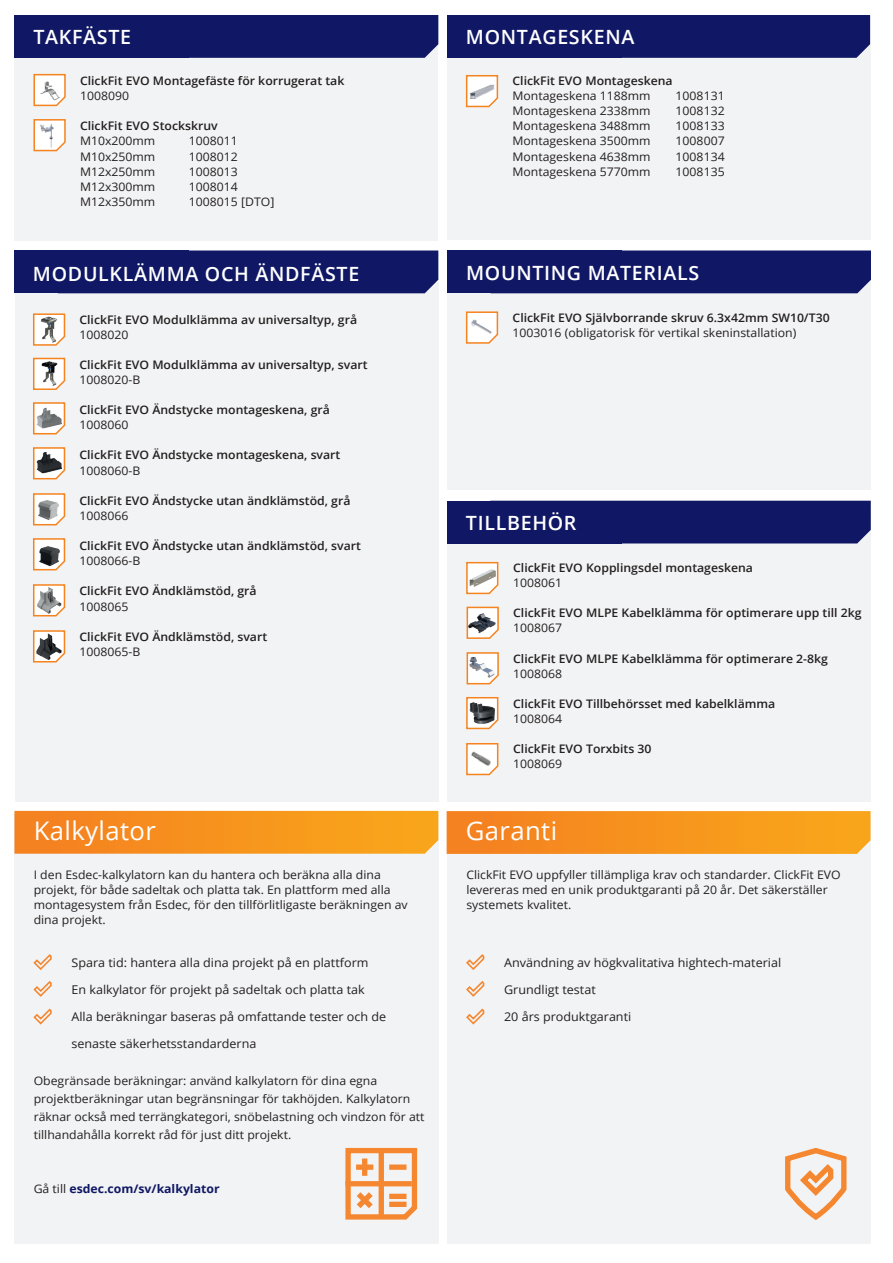
<style>
.page{position:relative;width:893px;height:1263px;background:#fff}
.page>*{position:absolute;margin:0;border:0;box-sizing:border-box;transform-origin:0 0}
.t1{font:25.65px "Open Sans";letter-spacing:.015em;color:#fff}
.t2{font:600 19.65px "Open Sans";letter-spacing:.035em;color:#fff}
.t3{font:12.15px "Open Sans";color:#231f20;scale:1.04 1}
.t4{font:11.85px/15.1px "Open Sans";color:#231f20;scale:1.04 1}
.t5{font:600 11.85px "Open Sans";color:#231f20;scale:1.04 1}
.t6{font:700 11.85px "Open Sans";color:#101865;scale:1.04 1}
.s1{font-weight:400;color:#231f20}
</style>
<div class="page">
<div style="left:15px;top:283px;width:424px;height:519px;background:#f2f3f4"></div>
<div style="left:447px;top:256px;width:424px;height:234px;background:#f2f3f4"></div>
<div style="left:447px;top:250px;width:174px;height:43px;background:#101865"></div>
<div style="left:621px;top:250px;width:250px;height:43px;background:#101865"></div>
<div style="left:14px;top:15px;width:424px;height:225px;background:#f2f3f4"></div>
<div style="left:14px;top:15px;width:175px;height:43px;background:#101865"></div>
<div style="left:189px;top:15px;width:249px;height:43px;background:#101865"></div>
<svg style="left:33px;top:73px;width:33px;height:34px"></svg>
<div style="left:447px;top:17px;width:424px;height:223px;background:#f2f3f4"></div>
<div style="left:447px;top:15px;width:174px;height:43px;background:#101865"></div>
<div style="left:621px;top:15px;width:249px;height:43px;background:#101865"></div>
<div style="left:447px;top:515px;width:424px;height:287px;background:#f2f3f4"></div>
<div style="left:447px;top:501px;width:174px;height:42px;background:#101865"></div>
<div style="left:621px;top:501px;width:250px;height:42px;background:#101865"></div>
<svg style="left:466px;top:561px;width:33px;height:34px"></svg>
<div style="left:14px;top:250px;width:175px;height:43px;background:#101865"></div>
<div style="left:189px;top:250px;width:249px;height:43px;background:#101865"></div>
<svg style="left:466px;top:697px;width:33px;height:33px"></svg>
<svg style="left:466px;top:743px;width:33px;height:33px"></svg>
<svg style="left:33px;top:119px;width:33px;height:33px"></svg>
<svg style="left:465px;top:75px;width:34px;height:33px"></svg>
<div style="left:14px;top:815px;width:425px;height:429px;background:#f2f3f4"></div>
<svg style="left:14px;top:811px;width:424px;height:43px;background:#f69420"></svg>
<div style="left:447px;top:815px;width:424px;height:428px;background:#f2f3f4"></div>
<svg style="left:447px;top:811px;width:423px;height:43px;background:#f6941f"></svg>
<svg style="left:345px;top:1148px;width:72px;height:71px"></svg>
<div style="left:389px;top:1202px;width:17px;height:5px;background:#f58730"></div>
<div style="left:379px;top:1150px;width:5px;height:67px;background:#f58730"></div>
<svg style="left:785px;top:1148px;width:62px;height:71px"></svg>
<svg style="left:34px;top:954px;width:18px;height:16px"></svg>
<svg style="left:34px;top:981px;width:18px;height:15px"></svg>
<svg style="left:34px;top:1009px;width:18px;height:15px"></svg>
<svg style="left:466px;top:954px;width:18px;height:16px"></svg>
<svg style="left:466px;top:981px;width:18px;height:15px"></svg>
<svg style="left:466px;top:1009px;width:18px;height:15px"></svg>
<svg style="left:33px;top:313px;width:33px;height:33px"></svg>
<svg style="left:33px;top:357px;width:33px;height:33px"></svg>
<svg style="left:33px;top:402px;width:33px;height:33px"></svg>
<svg style="left:33px;top:447px;width:33px;height:33px"></svg>
<svg style="left:33px;top:493px;width:33px;height:33px"></svg>
<svg style="left:33px;top:538px;width:33px;height:33px"></svg>
<svg style="left:33px;top:584px;width:33px;height:33px"></svg>
<svg style="left:33px;top:630px;width:33px;height:33px"></svg>
<svg style="left:465px;top:311px;width:34px;height:33px"></svg>
<svg style="left:466px;top:606px;width:33px;height:33px"></svg>
<svg style="left:466px;top:652px;width:33px;height:33px"></svg>
<h2 class="t2" style="left:33px;top:23px;width:99px">TAKFÄSTE</h2>
<p class="t5" style="left:80px;top:73px;width:256px">ClickFit EVO Montagefäste för korrugerat tak</p>
<p class="t4" style="left:80px;top:88px;width:49px">1008090</p>
<p class="t5" style="left:80px;top:118px;width:134px">ClickFit EVO Stockskruv</p>
<p class="t4" style="left:80px;top:133px;width:74px">M10x200mm</p>
<p class="t4" style="left:189px;top:133px;width:49px">1008011</p>
<p class="t4" style="left:80px;top:148px;width:74px">M10x250mm</p>
<p class="t4" style="left:189px;top:148px;width:49px">1008012</p>
<p class="t4" style="left:80px;top:164px;width:74px">M12x250mm</p>
<p class="t4" style="left:189px;top:164px;width:49px">1008013</p>
<p class="t4" style="left:80px;top:179px;width:74px">M12x300mm</p>
<p class="t4" style="left:189px;top:179px;width:49px">1008014</p>
<p class="t4" style="left:80px;top:194px;width:74px">M12x350mm</p>
<p class="t4" style="left:189px;top:194px;width:84px">1008015 [DTO]</p>
<h2 class="t2" style="left:33px;top:260px;width:328px">MODULKLÄMMA OCH ÄNDFÄSTE</h2>
<p class="t5" style="left:79px;top:311px;width:268px">ClickFit EVO Modulklämma av universaltyp, grå</p>
<p class="t4" style="left:79px;top:326px;width:49px">1008020</p>
<p class="t5" style="left:79px;top:356px;width:279px">ClickFit EVO Modulklämma av universaltyp, svart</p>
<p class="t4" style="left:79px;top:372px;width:60px">1008020-B</p>
<p class="t5" style="left:79px;top:402px;width:242px">ClickFit EVO Ändstycke montageskena, grå</p>
<p class="t4" style="left:79px;top:417px;width:49px">1008060</p>
<p class="t5" style="left:79px;top:447px;width:252px">ClickFit EVO Ändstycke montageskena, svart</p>
<p class="t4" style="left:79px;top:462px;width:60px">1008060-B</p>
<p class="t5" style="left:79px;top:492px;width:262px">ClickFit EVO Ändstycke utan ändklämstöd, grå</p>
<p class="t4" style="left:79px;top:508px;width:49px">1008066</p>
<p class="t5" style="left:79px;top:538px;width:272px">ClickFit EVO Ändstycke utan ändklämstöd, svart</p>
<p class="t4" style="left:79px;top:553px;width:60px">1008066-B</p>
<p class="t5" style="left:79px;top:583px;width:172px">ClickFit EVO Ändklämstöd, grå</p>
<p class="t4" style="left:79px;top:598px;width:49px">1008065</p>
<p class="t5" style="left:79px;top:628px;width:182px">ClickFit EVO Ändklämstöd, svart</p>
<p class="t4" style="left:79px;top:644px;width:60px">1008065-B</p>
<h1 class="t1" style="left:34px;top:813px;width:124px">Kalkylator</h1>
<p class="t4" style="left:34px;top:867px;width:361px">I den Esdec-kalkylatorn kan du hantera och beräkna alla dina projekt, för både sadeltak och platta tak. En plattform med alla montagesystem från Esdec, för den tillförlitligaste beräkningen av dina projekt.</p>
<p class="t3" style="left:71px;top:954px;width:287px">Spara tid: hantera alla dina projekt på en plattform</p>
<p class="t3" style="left:71px;top:981px;width:283px">En kalkylator för projekt på sadeltak och platta tak</p>
<p class="t3" style="left:71px;top:1008px;width:304px">Alla beräkningar baseras på omfattande tester och de</p>
<p class="t3" style="left:71px;top:1035px;width:179px">senaste säkerhetsstandarderna</p>
<p class="t4" style="left:34px;top:1071px;width:377px;line-height:18.1px">Obegränsade beräkningar: använd kalkylatorn för dina egna projektberäkningar utan begränsningar för takhöjden. Kalkylatorn räknar också med terrängkategori, snöbelastning och vindzon för att tillhandahålla korrekt råd för just ditt projekt.</p>
<p class="t6" style="left:34px;top:1180px;width:180px"><span class="s1">Gå till</span> esdec.com/sv/kalkylator</p>
<h2 class="t2" style="left:466px;top:23px;width:170px">MONTAGESKENA</h2>
<p class="t5" style="left:512px;top:73px;width:156px">ClickFit EVO Montageskena</p>
<p class="t4" style="left:512px;top:88px;width:134px">Montageskena 1188mm</p>
<p class="t4" style="left:676px;top:88px;width:49px">1008131</p>
<p class="t4" style="left:512px;top:103px;width:134px">Montageskena 2338mm</p>
<p class="t4" style="left:676px;top:103px;width:49px">1008132</p>
<p class="t4" style="left:512px;top:118px;width:134px">Montageskena 3488mm</p>
<p class="t4" style="left:676px;top:118px;width:49px">1008133</p>
<p class="t4" style="left:512px;top:133px;width:134px">Montageskena 3500mm</p>
<p class="t4" style="left:676px;top:133px;width:49px">1008007</p>
<p class="t4" style="left:512px;top:148px;width:134px">Montageskena 4638mm</p>
<p class="t4" style="left:676px;top:148px;width:49px">1008134</p>
<p class="t4" style="left:512px;top:164px;width:134px">Montageskena 5770mm</p>
<p class="t4" style="left:676px;top:164px;width:49px">1008135</p>
<h2 class="t2" style="left:466px;top:260px;width:235px">MOUNTING MATERIALS</h2>
<p class="t5" style="left:513px;top:310px;width:306px">ClickFit EVO Självborrande skruv 6.3x42mm SW10/T30</p>
<p class="t4" style="left:513px;top:325px;width:274px">1003016 (obligatorisk för vertikal skeninstallation)</p>
<h2 class="t2" style="left:466px;top:509px;width:112px">TILLBEHÖR</h2>
<p class="t5" style="left:513px;top:559px;width:232px">ClickFit EVO Kopplingsdel montageskena</p>
<p class="t4" style="left:513px;top:575px;width:49px">1008061</p>
<p class="t5" style="left:513px;top:605px;width:337px">ClickFit EVO MLPE Kabelklämma för optimerare upp till 2kg</p>
<p class="t4" style="left:513px;top:620px;width:49px">1008067</p>
<p class="t5" style="left:513px;top:650px;width:304px">ClickFit EVO MLPE Kabelklämma för optimerare 2-8kg</p>
<p class="t4" style="left:513px;top:665px;width:49px">1008068</p>
<p class="t5" style="left:513px;top:695px;width:254px">ClickFit EVO Tillbehörsset med kabelklämma</p>
<p class="t4" style="left:513px;top:711px;width:49px">1008064</p>
<p class="t5" style="left:513px;top:741px;width:135px">ClickFit EVO Torxbits 30</p>
<p class="t4" style="left:513px;top:756px;width:49px">1008069</p>
<h1 class="t1" style="left:466px;top:813px;width:93px">Garanti</h1>
<p class="t4" style="left:466px;top:867px;width:361px">ClickFit EVO uppfyller tillämpliga krav och standarder. ClickFit EVO levereras med en unik produktgaranti på 20 år. Det säkerställer systemets kvalitet.</p>
<p class="t3" style="left:504px;top:954px;width:268px">Användning av högkvalitativa hightech-material</p>
<p class="t3" style="left:504px;top:981px;width:90px">Grundligt testat</p>
<p class="t3" style="left:504px;top:1008px;width:124px">20 års produktgaranti</p>
</div>
